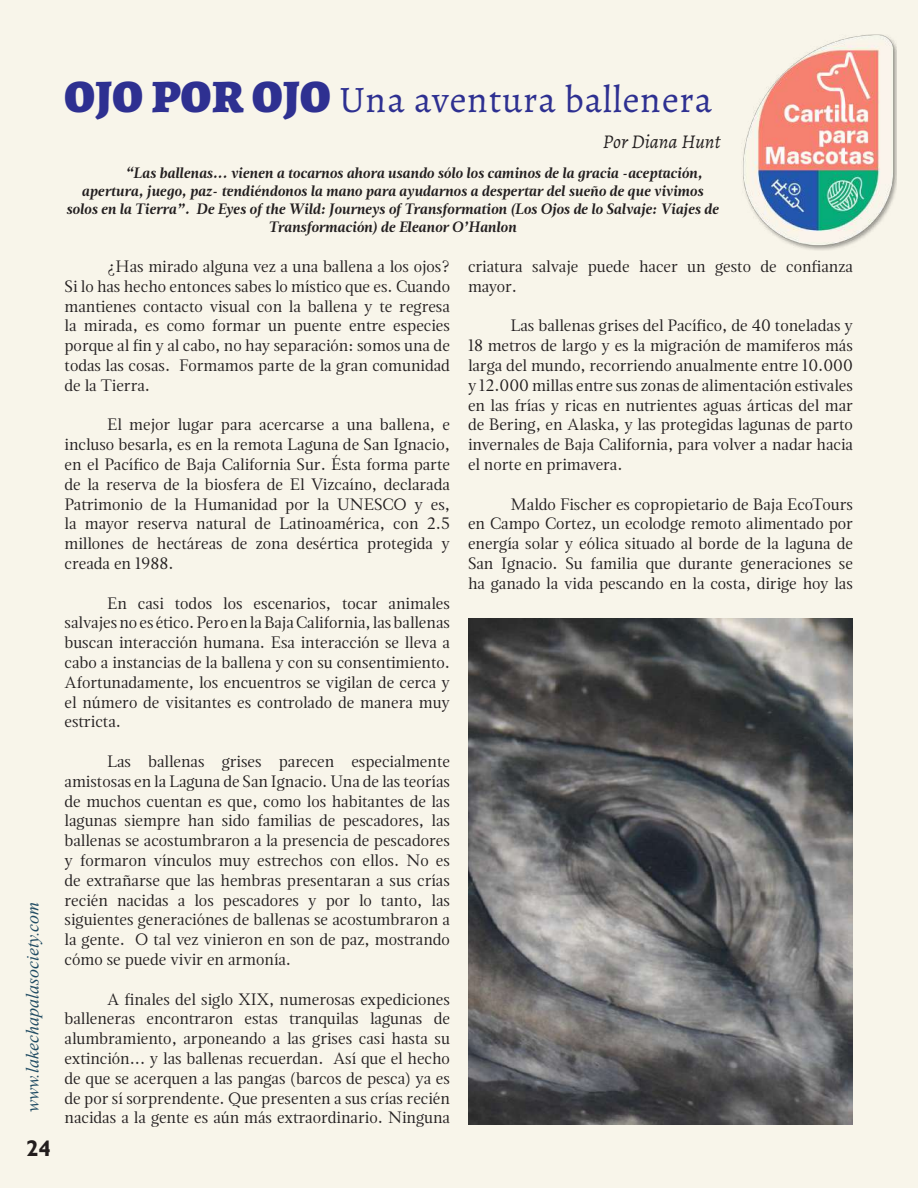
<style>
.page{position:relative;width:918px;height:1188px;background:#f8f5ea}
.page>*{position:absolute;margin:0;border:0;box-sizing:border-box;transform-origin:0 0}
.t1{font:37.5px "Alegreya";letter-spacing:.02em;color:#2e3091}
.t2{font:700 22.5px "Gill Sans";color:#231f20}
.t3{font:italic 19.5px "Alegreya";color:#231f20}
.t4{font:italic 18px "Times New Roman";color:#214f6c}
.t5{font:16.5px/19.8px "Magneta";color:#231f20;text-align:justify}
.t6{font:italic 700 15px "Magneta";color:#231f20}
.s1{font-weight:900;font-size:46.5px}
</style>
<div class="page">
<img style="left:743px;top:34px;width:154px;height:216px">
<img style="left:468px;top:618px;width:385px;height:506px">
<p class="t4" style="left:20px;top:1112px;width:212px;rotate:-90deg">www.lakechapalasociety.com</p>
<h2 class="t2" style="left:26px;top:1135px;width:26px">24</h2>
<h1 class="t1" style="left:65px;top:77px;width:649px"><span class="s1">OJO POR OJO</span> Una aventura ballenera</h1>
<p class="t3" style="left:603px;top:130px;width:119px">Por Diana Hunt</p>
<p class="t6" style="left:125px;top:162px;width:579px">“Las ballenas... vienen a tocarnos ahora usando sólo los caminos de la gracia -aceptación,</p>
<p class="t6" style="left:82px;top:180px;width:623px">apertura, juego, paz- tendiéndonos la mano para ayudarnos a despertar del sueño de que vivimos</p>
<p class="t6" style="left:66px;top:198px;width:654px">solos en la Tierra”. De Eyes of the Wild: Journeys of Transformation (Los Ojos de lo Salvaje: Viajes de</p>
<p class="t6" style="left:269px;top:216px;width:249px">Transformación) de Eleanor O’Hanlon</p>
<p class="t5" style="left:65px;top:256px;width:387px;text-indent:43px">¿Has mirado alguna vez a una ballena a los ojos?<br>Si lo has hecho entonces sabes lo místico que es. Cuando mantienes contacto visual con la ballena y te regresa la mirada, es como formar un puente entre especies porque al fin y al cabo, no hay separación: somos una de todas las cosas. Formamos parte de la gran comunidad de la Tierra.</p>
<p class="t5" style="left:65px;top:414px;width:387px;text-indent:43px">El mejor lugar para acercarse a una ballena, e incluso besarla, es en la remota Laguna de San Ignacio, en el Pacífico de Baja California Sur. Ésta forma parte de la reserva de la biosfera de El Vizcaíno, declarada Patrimonio de la Humanidad por la UNESCO y es, la mayor reserva natural de Latinoamérica, con 2.5 millones de hectáreas de zona desértica protegida y creada en 1988.</p>
<p class="t5" style="left:65px;top:593px;width:387px;text-indent:43px">En casi todos los escenarios, tocar animales salvajes no es ético. Pero en la Baja California, las ballenas buscan interacción humana. Esa interacción se lleva a cabo a instancias de la ballena y con su consentimiento.<br>Afortunadamente, los encuentros se vigilan de cerca y el número de visitantes es controlado de manera muy estricta.</p>
<p class="t5" style="left:65px;top:751px;width:387px;text-indent:43px">Las ballenas grises parecen especialmente amistosas en la Laguna de San Ignacio. Una de las teorías de muchos cuentan es que, como los habitantes de las lagunas siempre han sido familias de pescadores, las ballenas se acostumbraron a la presencia de pescadores y formaron vínculos muy estrechos con ellos. No es de extrañarse que las hembras presentaran a sus crías recién nacidas a los pescadores y por lo tanto, las siguientes generaciónes de ballenas se acostumbraron a la gente. O tal vez vinieron en son de paz, mostrando cómo se puede vivir en armonía.</p>
<p class="t5" style="left:65px;top:989px;width:387px;text-indent:43px">A finales del siglo XIX, numerosas expediciones balleneras encontraron estas tranquilas lagunas de alumbramiento, arponeando a las grises casi hasta su extinción... y las ballenas recuerdan. Así que el hecho de que se acerquen a las pangas (barcos de pesca) ya es de por sí sorprendente. Que presenten a sus crías recién nacidas a la gente es aún más extraordinario. Ninguna</p>
<p class="t5" style="left:468px;top:256px;width:386px">criatura salvaje puede hacer un gesto de confianza mayor.</p>
<p class="t5" style="left:468px;top:315px;width:387px;text-indent:43px">Las ballenas grises del Pacífico, de 40 toneladas y 18 metros de largo y es la migración de mamiferos más larga del mundo, recorriendo anualmente entre 10.000 y 12.000 millas entre sus zonas de alimentación estivales en las frías y ricas en nutrientes aguas árticas del mar de Bering, en Alaska, y las protegidas lagunas de parto invernales de Baja California, para volver a nadar hacia el norte en primavera.</p>
<p class="t5" style="left:468px;top:494px;width:387px;text-indent:43px">Maldo Fischer es copropietario de Baja EcoTours en Campo Cortez, un ecolodge remoto alimentado por energía solar y eólica situado al borde de la laguna de San Ignacio. Su familia que durante generaciones se ha ganado la vida pescando en la costa, dirige hoy las</p>
</div>
